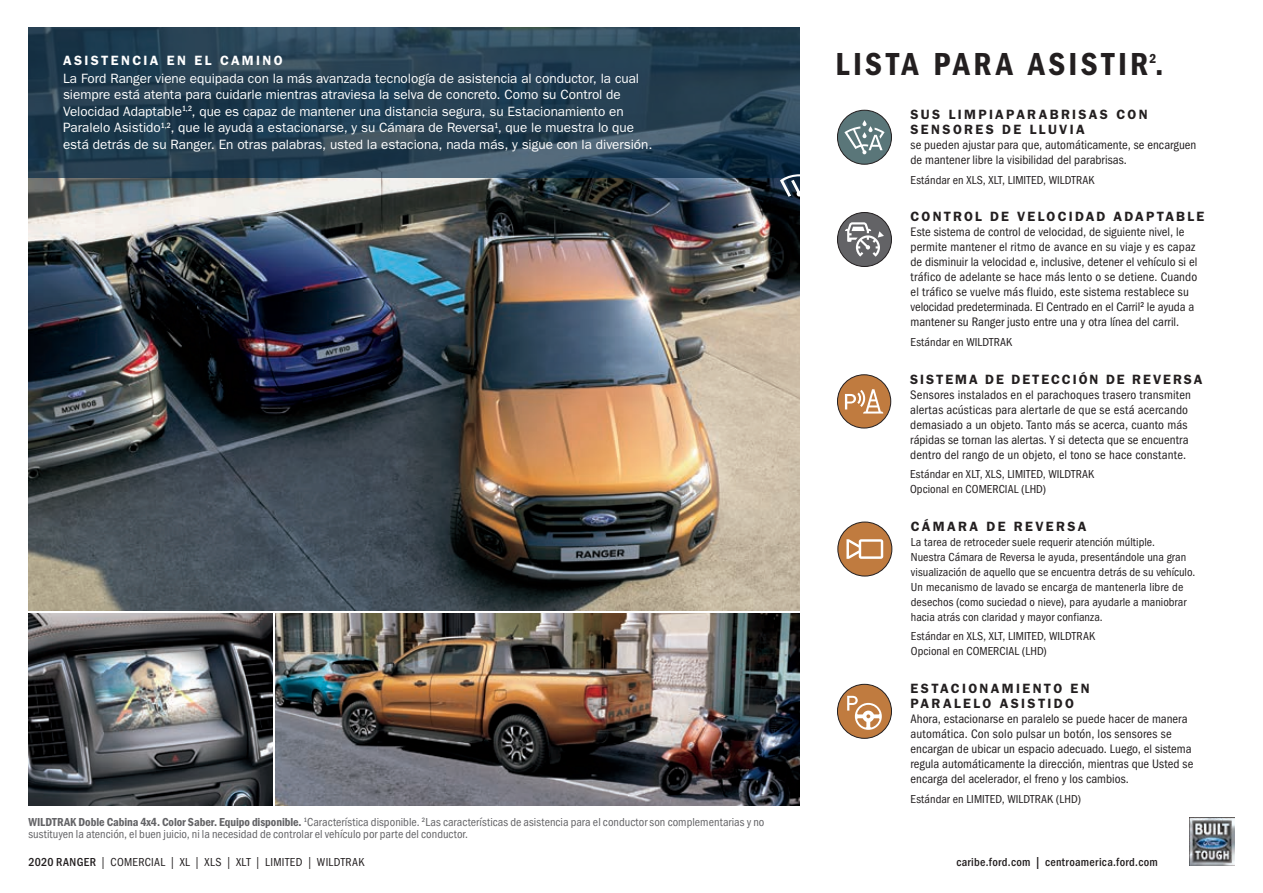
<style>
.page{position:relative;width:1263px;height:893px;background:#fff}
.page>*{position:absolute;margin:0;border:0;box-sizing:border-box;transform-origin:0 0}
.t1{font:33px "ITC Franklin Gothic Std Dm Cd";letter-spacing:.105em;color:#231f20}
.t2{font:13.5px/16.5px "ITC Franklin Gothic Std";color:#fff}
.t3{font:600 13.5px/15px "ITC Franklin Gothic Std";letter-spacing:.17em;color:#231f20}
.t4{font:600 13.5px "ITC Franklin Gothic Std";letter-spacing:.145em;color:#231f20}
.t5{font:600 13.5px "ITC Franklin Gothic Std";letter-spacing:.175em;color:#fff}
.t6{font:13.5px "ITC Franklin Gothic Std Dm Cd";color:#231f20}
.t7{font:condensed 12.75px/15px "ITC Franklin Gothic Std";letter-spacing:.005em;color:#231f20}
.t8{font:condensed 12px/15px "ITC Franklin Gothic Std";letter-spacing:.005em;color:#231f20}
.t9{font:condensed 12px "ITC Franklin Gothic Std";letter-spacing:.005em;color:#636366}
.t10{font:condensed 12px "ITC Franklin Gothic Std";letter-spacing:.03em;color:#231f20}
.t11{font:500 condensed 12px "ITC Franklin Gothic Std";letter-spacing:.03em;color:#231f20}
.s1{font-family:"ITC Franklin Gothic Std Dm Cd";font-stretch:normal}
.s2{font-weight:500}
</style>
<div class="page">
<img style="left:1189px;top:818px;width:45px;height:48px">
<img style="left:28px;top:177px;width:771px;height:433px">
<img style="left:28px;top:613px;width:244px;height:193px">
<svg style="left:28px;top:27px;width:771px;height:150px;background:#254053"></svg>
<img style="left:275px;top:613px;width:524px;height:193px">
<svg style="left:780px;top:174px;width:20px;height:23px"></svg>
<div style="left:837px;top:212px;width:54px;height:54px;background:#636366;border-radius:50%"></div>
<div style="left:837px;top:212px;width:55px;height:55px;border:1px solid #231f20;border-radius:50%"></div>
<svg style="left:845px;top:222px;width:39px;height:35px"></svg>
<div style="left:838px;top:522px;width:54px;height:54px;background:#c07b3f;border-radius:50%"></div>
<div style="left:837px;top:522px;width:55px;height:54px;border:1px solid #231f20;border-radius:50%"></div>
<svg style="left:846px;top:539px;width:37px;height:20px"></svg>
<div style="left:837px;top:684px;width:54px;height:54px;background:#c07b3f;border-radius:50%"></div>
<div style="left:837px;top:684px;width:55px;height:55px;border:1px solid #231f20;border-radius:50%"></div>
<svg style="left:847px;top:696px;width:35px;height:34px"></svg>
<div style="left:837px;top:110px;width:54px;height:54px;background:#5a7679;border-radius:50%"></div>
<div style="left:837px;top:110px;width:55px;height:55px;border:1px solid #231f20;border-radius:50%"></div>
<svg style="left:844px;top:120px;width:41px;height:34px"></svg>
<div style="left:837px;top:375px;width:54px;height:53px;background:#c07b3f;border-radius:50%"></div>
<div style="left:837px;top:374px;width:54px;height:54px;border:1px solid #231f20;border-radius:50%"></div>
<svg style="left:845px;top:389px;width:38px;height:25px"></svg>
<p class="t5" style="left:63px;top:52px;width:221px">ASISTENCIA EN EL CAMINO</p>
<p class="t2" style="left:63px;top:70px;width:591px">La Ford Ranger viene equipada con la más avanzada tecnología de asistencia al conductor, la cual siempre está atenta para cuidarle mientras atraviesa la selva de concreto. Como su Control de Velocidad Adaptable<sup>1,2</sup>, que es capaz de mantener una distancia segura, su Estacionamiento en Paralelo Asistido<sup>1,2</sup>, que le ayuda a estacionarse, y su Cámara de Reversa<sup>1</sup>, que le muestra lo que está detrás de su Ranger. En otras palabras, usted la estaciona, nada más, y sigue con la diversión.</p>
<p class="t9" style="left:28px;top:815px;width:737px"><span class="s1">WILDTRAK Doble Cabina 4x4. Color Saber. Equipo disponible.</span> <sup>1</sup>Característica disponible. <sup>2</sup>Las características de asistencia para el conductor son complementarias y no</p>
<p class="t9" style="left:28px;top:827px;width:441px">sustituyen la atención, el buen juicio, ni la necesidad de controlar el vehículo por parte del conductor.</p>
<h2 class="t1" style="left:835px;top:46px;width:329px">LISTA PARA ASISTIR.</h2>
<h2 class="t6" style="left:1149px;top:50px;width:8px">2</h2>
<h3 class="t3" style="left:910px;top:107px;width:239px">SUS LIMPIAPARABRISAS CON<br>SENSORES DE LLUVIA</h3>
<p class="t7" style="left:910px;top:138px;width:287px">se pueden ajustar para que, automáticamente, se encarguen de mantener libre la visibilidad del parabrisas.</p>
<p class="t8" style="left:910px;top:172px;width:186px">Estándar en XLS, XLT, LIMITED, WILDTRAK</p>
<h3 class="t3" style="left:910px;top:209px;width:295px">CONTROL DE VELOCIDAD ADAPTABLE</h3>
<p class="t7" style="left:910px;top:225px;width:288px">Este sistema de control de velocidad, de siguiente nivel, le permite mantener el ritmo de avance en su viaje y es capaz de disminuir la velocidad e, inclusive, detener el vehículo si el tráfico de adelante se hace más lento o se detiene. Cuando el tráfico se vuelve más fluido, este sistema restablece su velocidad predeterminada. El Centrado en el Carril<sup>2</sup> le ayuda a mantener su Ranger justo entre una y otra línea del carril.</p>
<p class="t8" style="left:910px;top:335px;width:103px">Estándar en WILDTRAK</p>
<h3 class="t4" style="left:910px;top:371px;width:294px">SISTEMA DE DETECCIÓN DE REVERSA</h3>
<p class="t7" style="left:910px;top:387px;width:282px">Sensores instalados en el parachoques trasero transmiten alertas acústicas para alertarle de que se está acercando demasiado a un objeto. Tanto más se acerca, cuanto más rápidas se tornan las alertas. Y si detecta que se encuentra dentro del rango de un objeto, el tono se hace constante.</p>
<p class="t8" style="left:910px;top:467px;width:186px">Estándar en XLT, XLS, LIMITED, WILDTRAK</p>
<p class="t8" style="left:910px;top:482px;width:138px">Opcional en COMERCIAL (LHD)</p>
<h3 class="t3" style="left:911px;top:519px;width:177px">CÁMARA DE REVERSA</h3>
<p class="t8" style="left:911px;top:535px;width:246px">La tarea de retroceder suele requerir atención múltiple.</p>
<p class="t8" style="left:911px;top:550px;width:286px">Nuestra Cámara de Reversa le ayuda, presentándole una gran visualización de aquello que se encuentra detrás de su vehículo.<br>Un mecanismo de lavado se encarga de mantenerla libre de desechos (como suciedad o nieve), para ayudarle a maniobrar hacia atrás con claridad y mayor confianza.</p>
<p class="t8" style="left:911px;top:629px;width:186px">Estándar en XLS, XLT, LIMITED, WILDTRAK</p>
<p class="t8" style="left:911px;top:644px;width:138px">Opcional en COMERCIAL (LHD)</p>
<h3 class="t3" style="left:910px;top:681px;width:181px">ESTACIONAMIENTO EN<br>PARALELO ASISTIDO</h3>
<p class="t7" style="left:910px;top:712px;width:284px">Ahora, estacionarse en paralelo se puede hacer de manera automática. Con solo pulsar un botón, los sensores se encargan de ubicar un espacio adecuado. Luego, el sistema regula automáticamente la dirección, mientras que Usted se encarga del acelerador, el freno y los cambios.</p>
<p class="t8" style="left:910px;top:791px;width:172px">Estándar en LIMITED, WILDTRAK (LHD)</p>
<p class="t10" style="left:28px;top:855px;width:337px"><span class="s2">2020 RANGER</span> | COMERCIAL | XL | XLS | XLT | LIMITED | WILDTRAK</p>
<p class="t11" style="left:956px;top:855px;width:203px">caribe.ford.com | centroamerica.ford.com</p>
</div>
